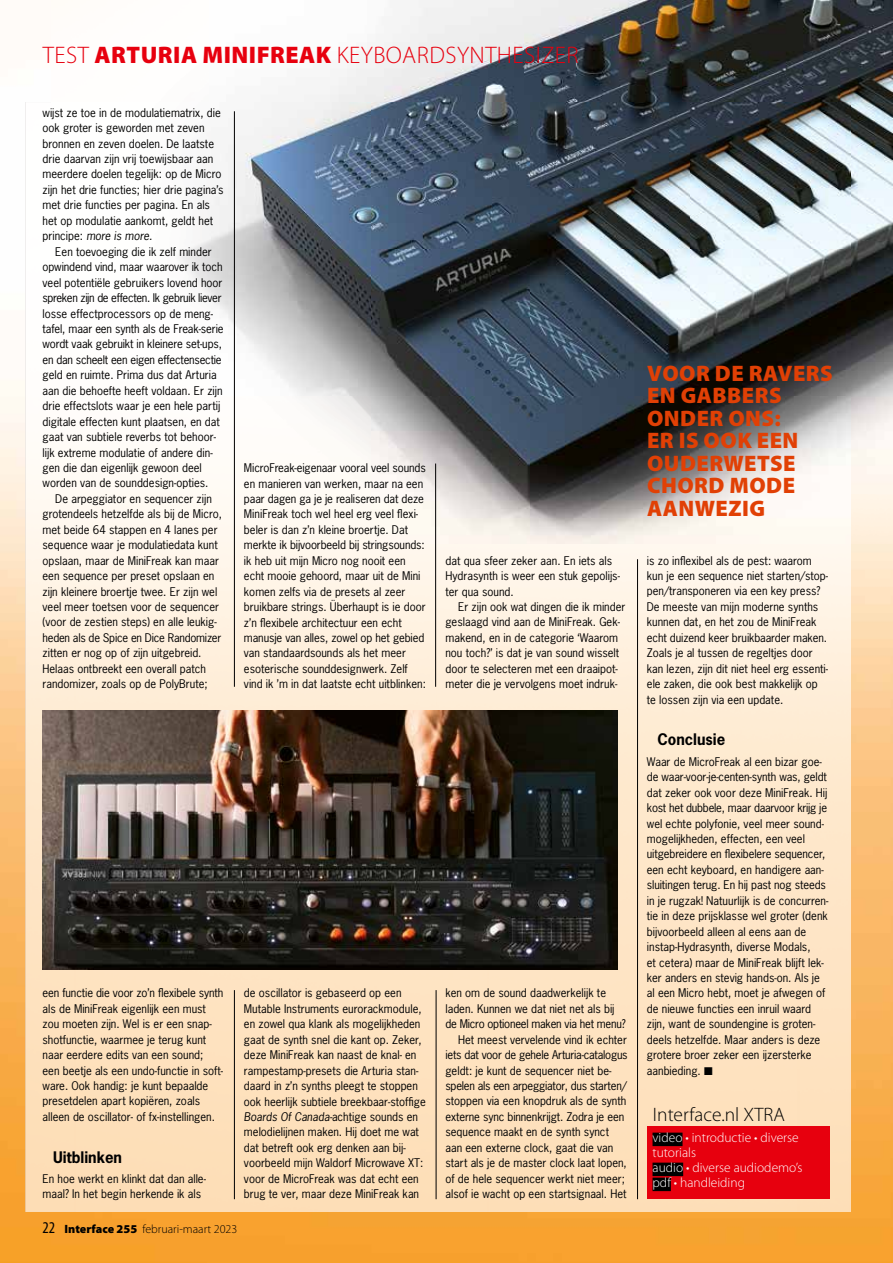
<style>
.page{position:relative;width:893px;height:1263px;background:#fff}
.page>*{position:absolute;margin:0;border:0;box-sizing:border-box;transform-origin:0 0}
.t1{font:300 24px "Myriad Pro";letter-spacing:.02em;color:#e7000e}
.t2{font:900 22.5px/22.5px "Myriad Pro";letter-spacing:.02em;color:#e14005}
.t3{font:300 19.5px "Myriad Pro";color:#000}
.t4{font:700 15px "News Gothic Std";color:#000}
.t5{font:300 13.5px/15px "Myriad Pro";color:#fff}
.t6{font:300 12px "Myriad Pro";color:#000}
.t7{font:11.25px/15.5px "News Gothic Std";color:#000}
.t8{font:11.25px "News Gothic Std";letter-spacing:-.02em;color:#000}
.s1{font-weight:900}
.s2{font-style:italic}
.s3{font-weight:400;font-stretch:condensed;font-size:16.5px}
</style>
<div class="page">
<img style="left:0;top:102px;width:893px;height:1161px">
<img style="left:26px;top:102px;width:50px;height:1110px">
<img style="left:76px;top:544px;width:774px;height:668px">
<img style="left:304px;top:0;width:536px;height:102px">
<img style="left:840px;top:0;width:53px;height:494px">
<div style="left:850px;top:494px;width:43px;height:50px;background:#fff1e0"></div>
<img style="left:52px;top:102px;width:798px;height:442px">
<div style="left:647px;top:1126px;width:182px;height:73px;background:#e7000e"></div>
<div style="left:652px;top:1132px;width:30px;height:14px;background:#000"></div>
<div style="left:652px;top:1162px;width:31px;height:14px;background:#000"></div>
<div style="left:652px;top:1177px;width:19px;height:14px;background:#000"></div>
<img style="left:43px;top:710px;width:574px;height:259px">
<hr style="left:234px;top:111px;width:1px;height:576px;background:#000">
<hr style="left:435px;top:463px;width:1px;height:224px;background:#000">
<hr style="left:234px;top:990px;width:1px;height:209px;background:#000">
<hr style="left:436px;top:990px;width:1px;height:209px;background:#000">
<hr style="left:637px;top:559px;width:1px;height:640px;background:#000">
<h1 class="t1" style="left:43px;top:42px;width:537px">TEST <span class="s1">ARTURIA MINIFREAK</span> KEYBOARDSYNTHESIZER</h1>
<p class="t7" style="left:43px;top:105px;width:183px">wijst ze toe in de modulatiematrix, die ook groter is geworden met zeven bronnen en zeven doelen. De laatste drie daarvan zijn vrij toewijsbaar aan meerdere doelen tegelijk: op de Micro zijn het drie functies; hier drie pagina’s met drie functies per pagina. En als het op modulatie aankomt, geldt het principe: <span class="s2">more is more.</span></p>
<p class="t7" style="left:43px;top:244px;width:183px;text-indent:13px">Een toevoeging die ik zelf minder opwindend vind, maar waarover ik toch veel potentiële gebruikers lovend hoor spreken zijn de effecten. Ik gebruik liever losse effectprocessors op de meng&shy;tafel, maar een synth als de Freak-serie wordt vaak gebruikt in kleinere set-ups, en dan scheelt een eigen effectensectie geld en ruimte. Prima dus dat Arturia aan die behoefte heeft voldaan. Er zijn drie effectslots waar je een hele partij digitale effecten kunt plaatsen, en dat gaat van subtiele reverbs tot behoor&shy;lijk extreme modulatie of andere din&shy;gen die dan eigenlijk gewoon deel worden van de sounddesign-opties.</p>
<p class="t7" style="left:43px;top:491px;width:181px;text-indent:13px">De arpeggiator en sequencer zijn grotendeels hetzelfde als bij de Micro, met beide 64 stappen en 4 lanes per sequence waar je modulatiedata kunt opslaan, maar de MiniFreak kan maar een sequence per preset opslaan en zijn kleinere broertje twee. Er zijn wel veel meer toetsen voor de sequencer (voor de zestien steps) en alle leukig&shy;heden als de Spice en Dice Randomizer zitten er nog op of zijn uitgebreid.<br>Helaas ontbreekt een overall patch randomizer, zoals op de PolyBrute;</p>
<p class="t7" style="left:244px;top:460px;width:183px">MicroFreak-eigenaar vooral veel sounds en manieren van werken, maar na een paar dagen ga je je realiseren dat deze MiniFreak toch wel heel erg veel flexi&shy;beler is dan z’n kleine broertje. Dat merkte ik bijvoorbeeld bij stringsounds: ik heb uit mijn Micro nog nooit een echt mooie gehoord, maar uit de Mini komen zelfs via de presets al zeer bruikbare strings. Überhaupt is ie door z’n flexibele architectuur een echt manusje van alles, zowel op het gebied van standaardsounds als het meer esoterische sounddesignwerk. Zelf vind ik ’m in dat laatste echt uitblinken:</p>
<p class="t7" style="left:445px;top:553px;width:176px">dat qua sfeer zeker aan. En iets als<br>Hydrasynth is weer een stuk gepolijs&shy;ter qua sound.</p>
<p class="t7" style="left:445px;top:599px;width:182px;text-indent:13px">Er zijn ook wat dingen die ik minder geslaagd vind aan de MiniFreak. Gek&shy;makend, en in de categorie ‘Waarom nou toch?’ is dat je van sound wisselt door te selecteren met een draaipot&shy;meter die je vervolgens moet indruk-</p>
<p class="t7" style="left:43px;top:985px;width:182px">een functie die voor zo’n flexibele synth als de MiniFreak eigenlijk een must zou moeten zijn. Wel is er een snap&shy;shotfunctie, waarmee je terug kunt naar eerdere edits van een sound;<br>een beetje als een undo-functie in soft&shy;ware. Ook handig: je kunt bepaalde presetdelen apart kopiëren, zoals alleen de oscillator- of fx-instellingen.</p>
<h3 class="t4" style="left:53px;top:1147px;width:70px">Uitblinken</h3>
<p class="t7" style="left:43px;top:1171px;width:165px">En hoe werkt en klinkt dat dan alle&shy;maal? In het begin herkende ik als</p>
<p class="t7" style="left:244px;top:985px;width:183px">de oscillator is gebaseerd op een Mutable Instruments eurorackmodule, en zowel qua klank als mogelijkheden gaat de synth snel die kant op. Zeker, deze MiniFreak kan naast de knal- en rampestamp-presets die Arturia stan&shy;daard in z’n synths pleegt te stoppen ook heerlijk subtiele breekbaar-stoffige <span class="s2">Boards Of Canada-</span>achtige sounds en melodielijnen maken. Hij doet me wat dat betreft ook erg denken aan bij&shy;voorbeeld mijn Waldorf Microwave XT: voor de MicroFreak was dat echt een brug te ver, maar deze MiniFreak kan</p>
<p class="t6" style="left:43px;top:1222px;width:196px"><span class="s3">22</span> <span class="s1">Interface 255</span> februari-maart 2023</p>
<p class="t7" style="left:445px;top:985px;width:162px">ken om de sound daadwerkelijk te</p>
<p class="t7" style="left:445px;top:1001px;width:171px">laden. Kunnen we dat niet net als bij</p>
<p class="t8" style="left:445px;top:1017px;width:182px">de Micro optioneel maken via het menu?</p>
<p class="t7" style="left:458px;top:1031px;width:170px">Het meest vervelende vind ik echter</p>
<p class="t8" style="left:445px;top:1048px;width:184px">iets dat voor de gehele Arturia-catalogus</p>
<p class="t7" style="left:445px;top:1062px;width:168px">geldt: je kunt de sequencer niet be-</p>
<p class="t8" style="left:445px;top:1078px;width:183px">spelen als een arpeggiator, dus starten/</p>
<p class="t7" style="left:445px;top:1093px;width:182px">stoppen via een knopdruk als de synth</p>
<p class="t7" style="left:445px;top:1109px;width:180px">externe sync binnenkrijgt. Zodra je een</p>
<p class="t7" style="left:445px;top:1124px;width:165px">sequence maakt en de synth synct</p>
<p class="t7" style="left:445px;top:1140px;width:169px">aan een externe clock, gaat die van</p>
<p class="t7" style="left:445px;top:1155px;width:183px">start als je de master clock laat lopen,</p>
<p class="t7" style="left:445px;top:1171px;width:181px">of de hele sequencer werkt niet meer;</p>
<p class="t7" style="left:445px;top:1186px;width:183px">alsof ie wacht op een startsignaal. Het</p>
<h2 class="t2" style="left:647px;top:362px;width:187px">VOOR DE RAVERS<br>EN GABBERS<br>ONDER ONS:<br>ER IS OOK EEN<br>OUDERWETSE<br>CHORD MODE<br>AANWEZIG</h2>
<p class="t7" style="left:647px;top:552px;width:183px">is zo inflexibel als de pest: waarom kun je een sequence niet starten/stop&shy;pen/transponeren via een key press?<br>De meeste van mijn moderne synths kunnen dat, en het zou de MiniFreak echt duizend keer bruikbaarder maken.<br>Zoals je al tussen de regeltjes door kan lezen, zijn dit niet heel erg essenti&shy;ele zaken, die ook best makkelijk op te lossen zijn via een update.</p>
<h3 class="t4" style="left:657px;top:730px;width:69px">Conclusie</h3>
<p class="t7" style="left:647px;top:754px;width:183px">Waar de MicroFreak al een bizar goe&shy;de waar-voor-je-centen-synth was, geldt dat zeker ook voor deze MiniFreak. Hij kost het dubbele, maar daarvoor krijg je wel echte polyfonie, veel meer sound&shy;mogelijkheden, effecten, een veel uitgebreidere en flexibelere sequencer, een echt keyboard, en handigere aan&shy;sluitingen terug. En hij past nog steeds in je rugzak! Natuurlijk is de concurren&shy;tie in deze prijsklasse wel groter (denk bijvoorbeeld alleen al eens aan de instap-Hydrasynth, diverse Modals,<br>et cetera) maar de MiniFreak blijft lek&shy;ker anders en stevig hands-on. Als je al een Micro hebt, moet je afwegen of de nieuwe functies een inruil waard zijn, want de soundengine is groten&shy;deels hetzelfde. Maar anders is deze grotere broer zeker een ijzersterke aanbieding. ■</p>
<h3 class="t3" style="left:653px;top:1104px;width:133px">Interface.nl XTRA</h3>
<p class="t5" style="left:652px;top:1130px;width:151px">video • introductie • diverse tutorials<br>audio • diverse audiodemo’s pdf • handleiding</p>
</div>
